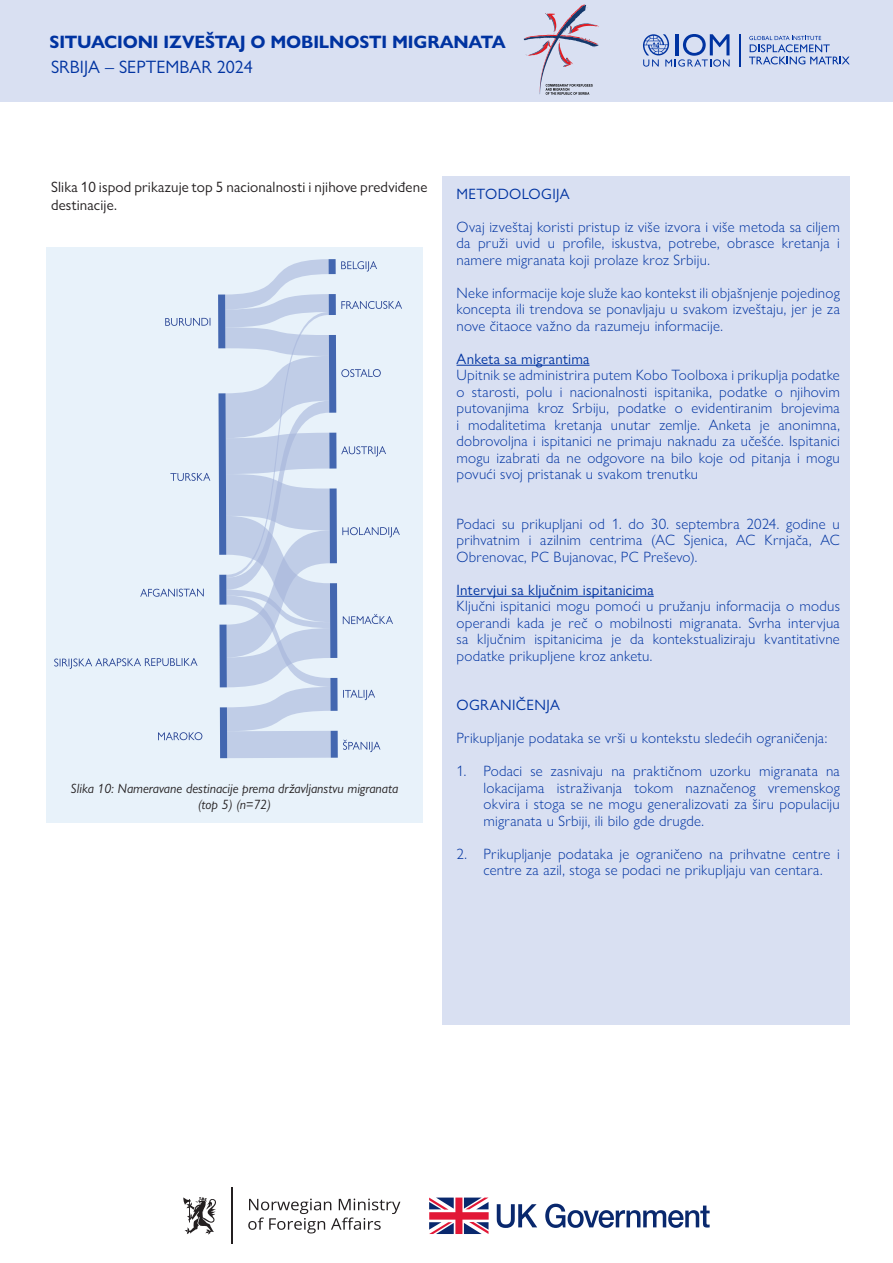
<style>
.page{position:relative;width:893px;height:1263px;background:#fff}
.page>*{position:absolute;margin:0;border:0;box-sizing:border-box;transform-origin:0 0}
.t1{font:700 18px "Gill Sans Nova";letter-spacing:-.01em;color:#0033a1}
.t2{font:18px "Gill Sans Nova";color:#0033a1}
.t3{font:300 15px/16.5px "Gill Sans Nova";letter-spacing:.015em;color:#0033a1;text-align:justify}
.t4{font:15px "Gill Sans Nova";letter-spacing:.02em;color:#0033a1}
.t5{font:15px/18px "Gill Sans Nova";letter-spacing:.01em;color:#231f20}
.t6{font:italic 13.5px/16.2px "Gill Sans Nova";color:#231f20;text-align:center}
</style>
<div class="page">
<div style="left:46px;top:248px;width:377px;height:575px;background:#e8f2fa"></div>
<svg style="left:165px;top:318px;width:46px;height:8px"></svg>
<svg style="left:341px;top:261px;width:36px;height:11px"></svg>
<svg style="left:341px;top:301px;width:61px;height:8px"></svg>
<svg style="left:341px;top:369px;width:40px;height:8px"></svg>
<svg style="left:341px;top:446px;width:45px;height:11px"></svg>
<svg style="left:342px;top:527px;width:58px;height:10px"></svg>
<svg style="left:343px;top:614px;width:50px;height:10px"></svg>
<svg style="left:343px;top:690px;width:32px;height:10px"></svg>
<svg style="left:343px;top:740px;width:37px;height:12px"></svg>
<svg style="left:170px;top:473px;width:40px;height:8px"></svg>
<svg style="left:140px;top:589px;width:64px;height:8px"></svg>
<svg style="left:54px;top:658px;width:144px;height:11px"></svg>
<svg style="left:158px;top:732px;width:44px;height:8px"></svg>
<div style="left:329px;top:294px;width:7px;height:21px;background:#4367b0"></div>
<div style="left:330px;top:583px;width:7px;height:75px;background:#4367b0"></div>
<div style="left:330px;top:678px;width:8px;height:33px;background:#4367b0"></div>
<div style="left:329px;top:335px;width:7px;height:78px;background:#4367b0"></div>
<div style="left:329px;top:259px;width:7px;height:15px;background:#4367b0"></div>
<div style="left:331px;top:731px;width:7px;height:27px;background:#4367b0"></div>
<div style="left:330px;top:488px;width:7px;height:75px;background:#4367b0"></div>
<svg style="left:218px;top:259px;width:113px;height:499px"></svg>
<div style="left:329px;top:433px;width:8px;height:36px;background:#4367b0"></div>
<div style="left:0;top:0;width:893px;height:102px;background:#d9e0f2"></div>
<div style="left:442px;top:176px;width:407px;height:849px;background:#d9e0f2"></div>
<hr style="left:456px;top:365px;width:134px;height:1px;background:#0033a1">
<hr style="left:456px;top:596px;width:198px;height:1px;background:#0033a1">
<svg style="left:183px;top:1197px;width:33px;height:37px"></svg>
<hr style="left:232px;top:1187px;width:1px;height:57px;background:#231f20">
<svg style="left:248px;top:1198px;width:152px;height:35px"></svg>
<svg style="left:429px;top:1197px;width:60px;height:37px"></svg>
<svg style="left:497px;top:1204px;width:40px;height:24px"></svg>
<svg style="left:545px;top:1204px;width:165px;height:24px"></svg>
<hr style="left:739px;top:34px;width:1px;height:33px;background:#0033a1">
<svg style="left:643px;top:34px;width:87px;height:33px"></svg>
<svg style="left:749px;top:36px;width:101px;height:28px"></svg>
<svg style="left:524px;top:4px;width:75px;height:91px"></svg>
<p class="t1" style="left:50px;top:30px;width:458px">SITUACIONI IZVEŠTAJ O MOBILNOSTI MIGRANATA</p>
<p class="t2" style="left:51px;top:56px;width:203px">SRBIJA – SEPTEMBAR 2024</p>
<p class="t5" style="left:51px;top:178px;width:378px">Slika 10 ispod prikazuje top 5 nacionalnosti i njihove predviđene destinacije.</p>
<p class="t6" style="left:71px;top:780px;width:329px">Slika 10: Nameravane destinacije prema državljanstvu migranata (top 5) (n=72)</p>
<p class="t4" style="left:456px;top:184px;width:115px">METODOLOGIJA</p>
<p class="t3" style="left:456px;top:218px;width:385px">Ovaj izveštaj koristi pristup iz više izvora i više metoda sa ciljem da pruži uvid u profile, iskustva, potrebe, obrasce kretanja i namere migranata koji prolaze kroz Srbiju.</p>
<p class="t3" style="left:456px;top:284px;width:385px">Neke informacije koje služe kao kontekst ili objašnjenje pojedinog koncepta ili trendova se ponavljaju u svakom izveštaju, jer je za nove čitaoce važno da razumeju informacije.</p>
<p class="t4" style="left:456px;top:349px;width:135px">Anketa sa migrantima</p>
<p class="t3" style="left:456px;top:367px;width:385px">Upitnik se administrira putem Kobo Toolboxa i prikuplja podatke o starosti, polu i nacionalnosti ispitanika, podatke o njihovim putovanjima kroz Srbiju, podatke o evidentiranim brojevima i modalitetima kretanja unutar zemlje. Anketa je anonimna, dobrovoljna i ispitanici ne primaju naknadu za učešće. Ispitanici mogu izabrati da ne odgovore na bilo koje od pitanja i mogu povući svoj pristanak u svakom trenutku</p>
<p class="t3" style="left:456px;top:515px;width:385px">Podaci su prikupljani od 1. do 30. septembra 2024. godine u prihvatnim i azilnim centrima (AC Sjenica, AC Krnjača, AC Obrenovac, PC Bujanovac, PC Preševo).</p>
<p class="t4" style="left:456px;top:580px;width:199px">Intervjui sa ključnim ispitanicima</p>
<p class="t3" style="left:456px;top:598px;width:385px">Ključni ispitanici mogu pomoći u pružanju informacija o modus operandi kada je reč o mobilnosti migranata. Svrha intervjua sa ključnim ispitanicima je da kontekstualiziraju kvantitativne podatke prikupljene kroz anketu.</p>
<p class="t4" style="left:456px;top:696px;width:105px">OGRANIČENJA</p>
<p class="t3" style="left:456px;top:730px;width:372px">Prikupljanje podataka se vrši u kontekstu sledećih ograničenja:</p>
<p class="t3" style="left:483px;top:763px;width:358px;text-indent:-27px">1. Podaci se zasnivaju na praktičnom uzorku migranata na lokacijama istraživanja tokom naznačenog vremenskog okvira i stoga se ne mogu generalizovati za širu populaciju migranata u Srbiji, ili bilo gde drugde.</p>
<p class="t3" style="left:483px;top:845px;width:358px;text-indent:-27px">2. Prikupljanje podataka je ograničeno na prihvatne centre i centre za azil, stoga se podaci ne prikupljaju van centara.</p>
</div>
